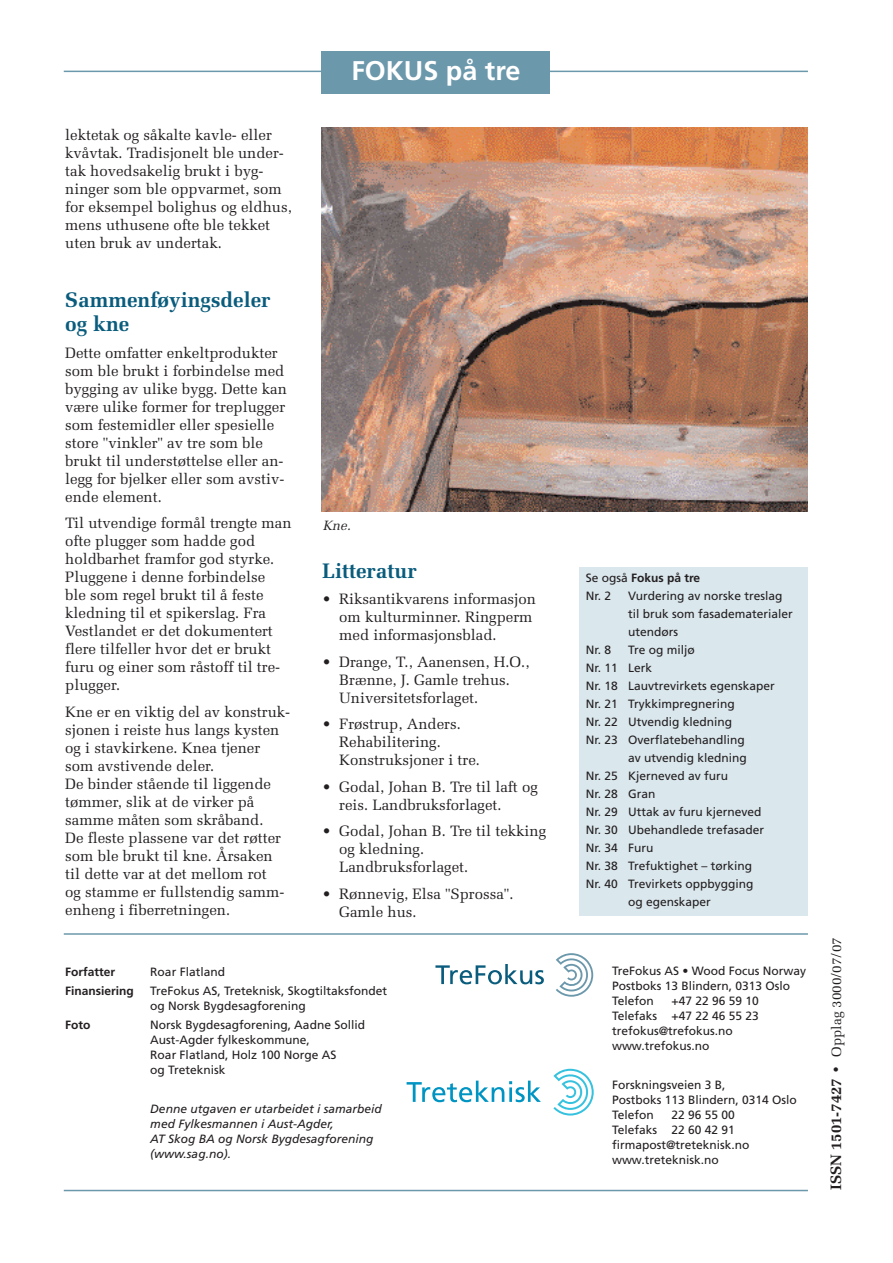
<style>
.page{position:relative;width:893px;height:1263px;background:#fff}
.page>*{position:absolute;margin:0;border:0;box-sizing:border-box;transform-origin:0 0}
.t1{font:700 27px "Frutiger";color:#fff}
.t2{font:700 21px/24px "Melior";color:#0a5c7d}
.t3{font:15px/18px "Melior";color:#231f20}
.t4{font:13.5px "Melior";color:#231f20}
.t5{font:italic 13.5px "Melior";color:#231f20}
.t6{font:12px/15px "Frutiger";color:#231f20}
.t7{font:italic 12px/15px "Frutiger";color:#231f20}
.t8{font:700 12px "Frutiger";color:#231f20}
.s1{font-weight:700}
.s2{font-weight:700;font-size:15px}
</style>
<div class="page">
<hr style="left:64px;top:71px;width:744px;height:1px;background:#6c98ac">
<hr style="left:64px;top:1190px;width:744px;height:1px;background:#6c98ac">
<hr style="left:64px;top:933px;width:744px;height:2px;background:#6c98ac">
<svg style="left:556px;top:953px;width:37px;height:44px"></svg>
<svg style="left:435px;top:964px;width:109px;height:20px"></svg>
<svg style="left:407px;top:1080px;width:134px;height:22px"></svg>
<svg style="left:553px;top:1069px;width:41px;height:46px"></svg>
<div style="left:322px;top:51px;width:228px;height:43px;background:#6c98ac"></div>
<img style="left:322px;top:128px;width:486px;height:384px">
<div style="left:580px;top:567px;width:228px;height:348px;background:#dae7ed"></div>
<p class="t3" style="left:65px;top:126px;width:228px">lektetak og såkalte kavle- eller kvåvtak. Tradisjonelt ble under&shy;tak hovedsakelig brukt i byg&shy;ninger som ble oppvarmet, som for eksempel bolighus og eldhus, mens uthusene ofte ble tekket uten bruk av undertak.</p>
<h2 class="t2" style="left:65px;top:288px;width:207px">Sammenføyingsdeler og kne</h2>
<p class="t3" style="left:65px;top:344px;width:223px">Dette omfatter enkeltprodukter som ble brukt i forbindelse med bygging av ulike bygg. Dette kan være ulike former for treplugger som festemidler eller spesielle store "vinkler" av tre som ble brukt til understøttelse eller an&shy;legg for bjelker eller som avstiv&shy;ende element.</p>
<p class="t3" style="left:65px;top:514px;width:228px">Til utvendige formål trengte man ofte plugger som hadde god holdbarhet framfor god styrke.<br>Pluggene i denne forbindelse<br>ble som regel brukt til å feste kledning til et spikerslag. Fra<br>Vestlandet er det dokumentert flere tilfeller hvor det er brukt furu og einer som råstoff til tre&shy;plugger.</p>
<p class="t3" style="left:65px;top:703px;width:226px">Kne er en viktig del av konstruk&shy;sjonen i reiste hus langs kysten og i stavkirkene. Knea tjener som avstivende deler.<br>De binder stående til liggende tømmer, slik at de virker på samme måten som skråband.<br>De fleste plassene var det røtter som ble brukt til kne. Årsaken til dette var at det mellom rot<br>og stamme er fullstendig samm&shy;enheng i fiberretningen.</p>
<h1 class="t1" style="left:351px;top:59px;width:171px">FOKUS på tre</h1>
<p class="t5" style="left:323px;top:517px;width:29px">Kne.</p>
<h2 class="t2" style="left:322px;top:558px;width:96px">Litteratur</h2>
<p class="t3" style="left:339px;top:590px;width:198px;text-indent:-17px">• Riksantikvarens informasjon om kulturminner. Ringperm med informasjonsblad.</p>
<p class="t3" style="left:339px;top:652px;width:192px;text-indent:-17px">• Drange, T., Aanensen, H.O.,<br>Brænne, J. Gamle trehus.<br>Universitetsforlaget.</p>
<p class="t3" style="left:339px;top:715px;width:142px;text-indent:-17px">• Frøstrup, Anders.<br>Rehabilitering.<br>Konstruksjoner i tre.</p>
<p class="t3" style="left:339px;top:777px;width:200px;text-indent:-17px">• Godal, Johan B. Tre til laft og reis. Landbruksforlaget.</p>
<p class="t3" style="left:339px;top:822px;width:208px;text-indent:-17px">• Godal, Johan B. Tre til tekking og kledning.<br>Landbruksforlaget.</p>
<p class="t3" style="left:339px;top:884px;width:176px;text-indent:-17px">• Rønnevig, Elsa "Sprossa".<br>Gamle hus.</p>
<p class="t8" style="left:65px;top:967px;width:52px">Forfatter</p>
<p class="t6" style="left:150px;top:965px;width:76px">Roar Flatland</p>
<p class="t8" style="left:65px;top:986px;width:70px">Finansiering</p>
<p class="t6" style="left:150px;top:984px;width:238px">TreFokus AS, Treteknisk, Skogtiltaksfondet og Norsk Bygdesagforening</p>
<p class="t8" style="left:65px;top:1020px;width:27px">Foto</p>
<p class="t6" style="left:150px;top:1018px;width:216px">Norsk Bygdesagforening, Aadne Sollid<br>Aust-Agder fylkeskommune,<br>Roar Flatland, Holz 100 Norge AS<br>og Treteknisk</p>
<p class="t7" style="left:150px;top:1102px;width:233px">Denne utgaven er utarbeidet i samarbeid med Fylkesmannen i Aust-Agder,<br>AT Skog BA og Norsk Bygdesagforening (www.sag.no).</p>
<p class="t6" style="left:586px;top:570px;width:116px;line-height:18px">Se også <span class="s1">Fokus på tre<br></span>Nr. 2</p>
<p class="t6" style="left:628px;top:588px;width:166px;line-height:18px">Vurdering av norske treslag til bruk som fasadematerialer utendørs</p>
<p class="t6" style="left:586px;top:643px;width:27px">Nr. 8</p>
<p class="t6" style="left:628px;top:643px;width:68px">Tre og miljø</p>
<p class="t6" style="left:586px;top:661px;width:68px">Nr. 11 Lerk</p>
<p class="t6" style="left:586px;top:679px;width:191px">Nr. 18 Lauvtrevirkets egenskaper</p>
<p class="t6" style="left:586px;top:697px;width:150px">Nr. 21 Trykkimpregnering</p>
<p class="t6" style="left:586px;top:715px;width:148px">Nr. 22 Utvendig kledning</p>
<p class="t6" style="left:586px;top:733px;width:161px">Nr. 23 Overflatebehandling</p>
<p class="t6" style="left:628px;top:751px;width:120px">av utvendig kledning</p>
<p class="t6" style="left:586px;top:769px;width:144px">Nr. 25 Kjerneved av furu</p>
<p class="t6" style="left:586px;top:787px;width:71px">Nr. 28 Gran</p>
<p class="t6" style="left:586px;top:805px;width:177px">Nr. 29 Uttak av furu kjerneved</p>
<p class="t6" style="left:586px;top:823px;width:180px">Nr. 30 Ubehandlede trefasader</p>
<p class="t6" style="left:586px;top:841px;width:69px">Nr. 34 Furu</p>
<p class="t6" style="left:586px;top:859px;width:168px">Nr. 38 Trefuktighet – tørking</p>
<p class="t6" style="left:586px;top:877px;width:169px">Nr. 40 Trevirkets oppbygging</p>
<p class="t6" style="left:628px;top:895px;width:84px">og egenskaper</p>
<p class="t6" style="left:612px;top:964px;width:196px">TreFokus AS • Wood Focus Norway<br>Postboks 13 Blindern, 0313 Oslo<br>Telefon</p>
<p class="t6" style="left:612px;top:994px;width:148px;text-indent:60px">+47 22 96 59 10<br>Telefaks +47 22 46 55 23 trefokus@trefokus.no www.trefokus.no</p>
<p class="t6" style="left:612px;top:1078px;width:186px">Forskningsveien 3 B,<br>Postboks 113 Blindern, 0314 Oslo<br>Telefon</p>
<p class="t6" style="left:612px;top:1108px;width:139px;text-indent:60px">22 96 55 00<br>Telefaks 22 60 42 91 firmapost@treteknisk.no www.treteknisk.no</p>
<p class="t4" style="left:829px;top:1190px;width:254px;rotate:-90deg"><span class="s2">ISSN 1501-7427 •</span> Opplag 3000/07/07</p>
</div>
